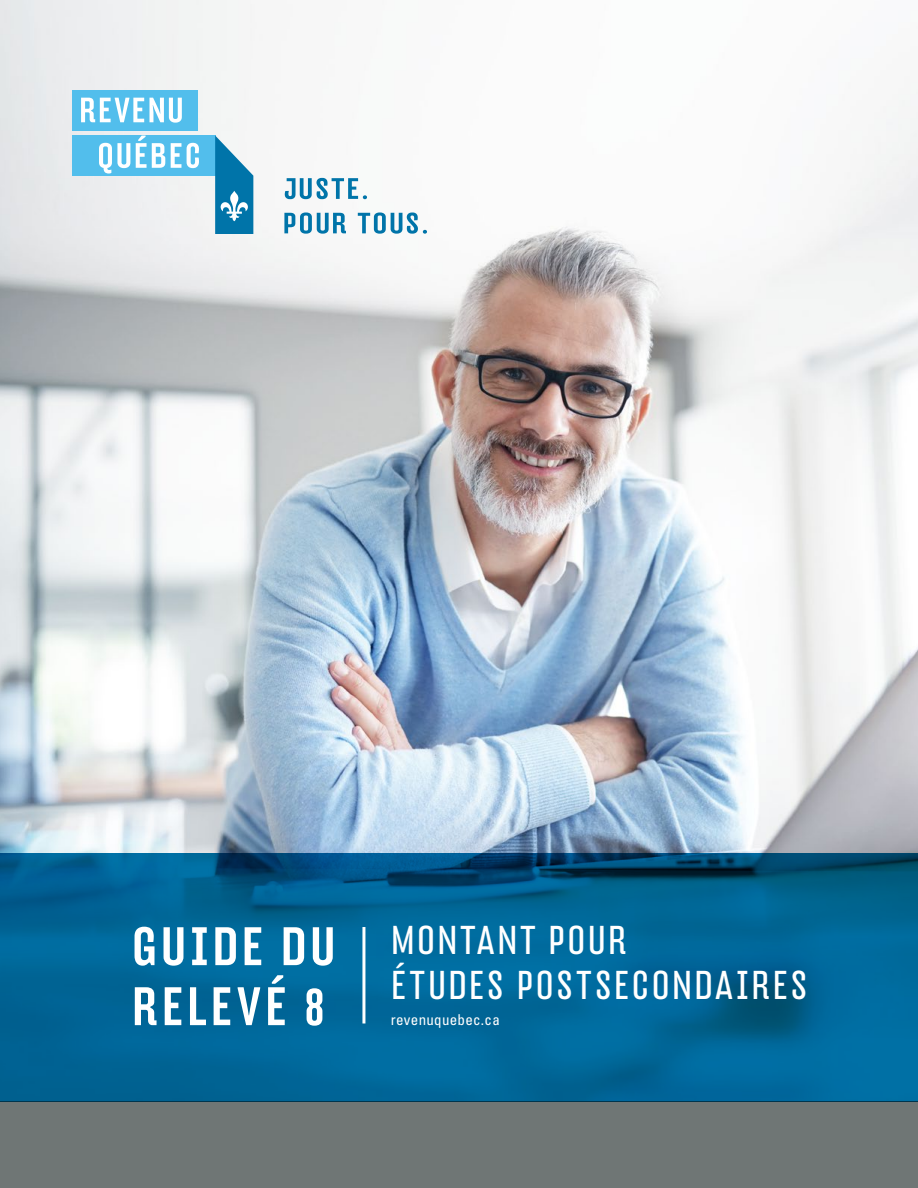
<style>
.page{position:relative;width:918px;height:1188px;background:#fff}
.page>*{position:absolute;margin:0;border:0;box-sizing:border-box;transform-origin:0 0}
.t1{font:500 52.5px/60px "Hydra OT";letter-spacing:.065em;color:#fff}
.t2{font:39px/45px "Hydra OT";letter-spacing:.065em;color:#fff}
.t3{font:condensed 15px "Univers LT Std";letter-spacing:.02em;color:#fff}
</style>
<div class="page">
<img style="left:0;top:0;width:918px;height:853px">
<div style="left:0;top:1101px;width:918px;height:87px;background:#6f7675"></div>
<svg style="left:0;top:853px;width:918px;height:248px;background:#006394"></svg>
<hr style="left:362px;top:927px;width:3px;height:96px;background:#fff">
<div style="left:72px;top:90px;width:125px;height:40px;background:#52beec"></div>
<div style="left:72px;top:136px;width:143px;height:40px;background:#52beec"></div>
<svg style="left:215px;top:136px;width:38px;height:98px"></svg>
<svg style="left:81px;top:98px;width:101px;height:25px"></svg>
<svg style="left:99px;top:143px;width:31px;height:31px"></svg>
<svg style="left:136px;top:136px;width:29px;height:32px"></svg>
<svg style="left:171px;top:143px;width:10px;height:25px"></svg>
<svg style="left:187px;top:143px;width:12px;height:25px"></svg>
<svg style="left:284px;top:212px;width:62px;height:22px"></svg>
<svg style="left:358px;top:212px;width:69px;height:22px"></svg>
<svg style="left:285px;top:178px;width:82px;height:21px"></svg>
<h1 class="t1" style="left:132px;top:917px;width:206px">GUIDE DU<br>RELEVÉ 8</h1>
<p class="t2" style="left:391px;top:919px;width:418px">MONTANT POUR<br>ÉTUDES POSTSECONDAIRES</p>
<p class="t3" style="left:391px;top:1010px;width:110px">revenuquebec.ca</p>
</div>
